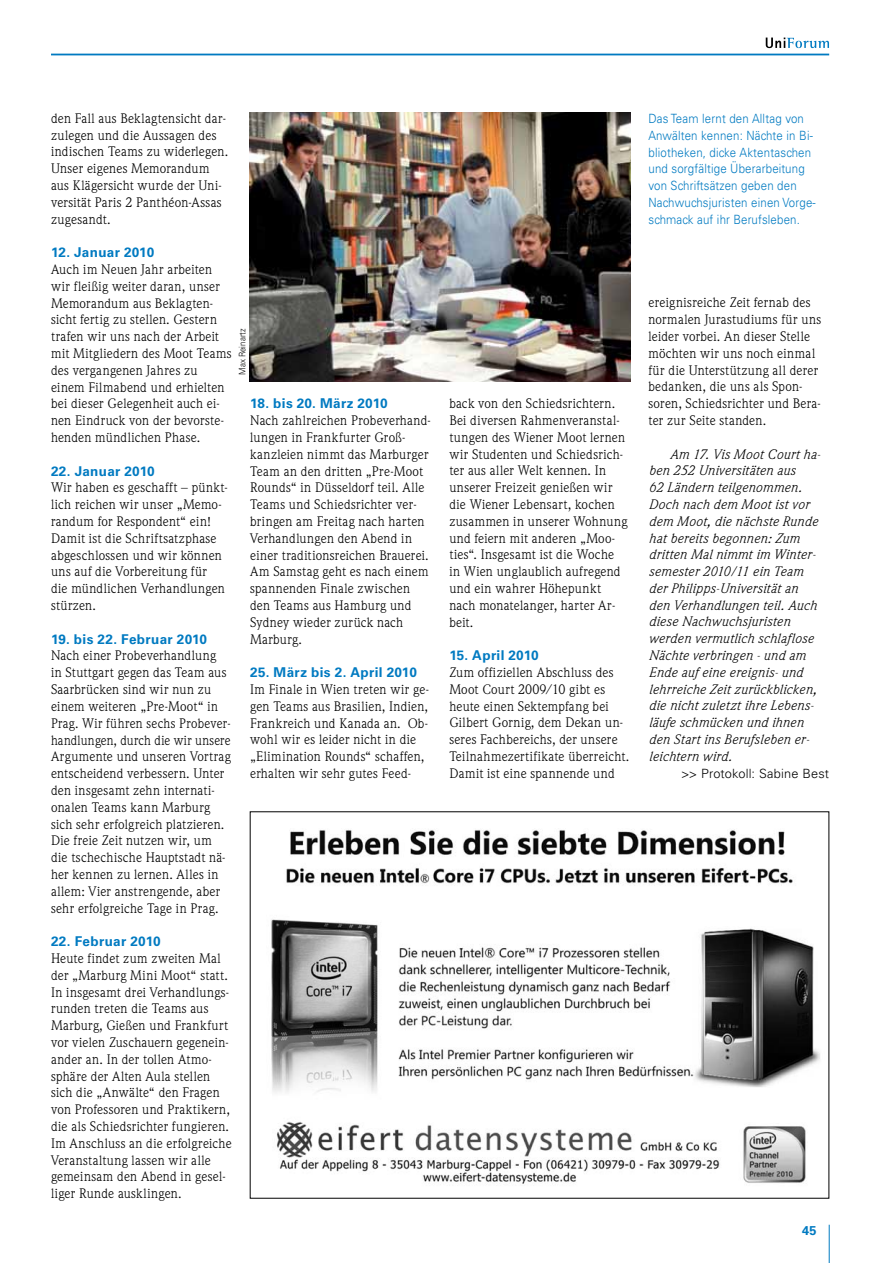
<style>
.page{position:relative;width:893px;height:1263px;background:#fff}
.page>*{position:absolute;margin:0;border:0;box-sizing:border-box;transform-origin:0 0}
.t1{font:13.5px/16.8px "Weidemann Std";letter-spacing:.02em;color:#000}
.t2{font:italic 13.5px/16.8px "Weidemann Std";letter-spacing:.02em;color:#000}
.t3{font:300 12.75px/16.8px "Univers LT Std";letter-spacing:.015em;color:#007ac1;scale:.9 1}
.t4{font:300 12.75px "Univers LT Std";letter-spacing:.015em;color:#000}
.t5{font:700 12.75px "Univers LT Std";color:#007ac1}
.t6{font:300 9px "Univers LT Std";letter-spacing:.005em;color:#000;scale:.88 1}
.s1{font-family:"Univers LT Std";font-weight:700;color:#007ac1}
</style>
<div class="page">
<hr style="left:829px;top:1225px;width:1px;height:38px;background:#007ac1">
<hr style="left:51px;top:54px;width:778px;height:1px;background:#007ac1">
<svg style="left:766px;top:38px;width:63px;height:10px"></svg>
<img style="left:271px;top:829px;width:549px;height:355px">
<img style="left:250px;top:113px;width:380px;height:268px">
<p class="t1" style="left:51px;top:110px;width:179px">den Fall aus Beklagtensicht dar&shy;zulegen und die Aussagen des indischen Teams zu widerlegen.<br>Unser eigenes Memorandum aus Klägersicht wurde der Uni&shy;versität Paris 2 Panthéon-Assas zugesandt.</p>
<p class="t1" style="left:51px;top:244px;width:182px"><span class="s1">12. Januar 2010<br></span>Auch im Neuen Jahr arbeiten wir fleißig weiter daran, unser<br>Memorandum aus Beklagten&shy;sicht fertig zu stellen. Gestern trafen wir uns nach der Arbeit mit Mitgliedern des Moot Teams des vergangenen Jahres zu einem Filmabend und erhielten bei dieser Gelegenheit auch ei&shy;nen Eindruck von der bevorste&shy;henden mündlichen Phase.</p>
<p class="t1" style="left:51px;top:462px;width:178px"><span class="s1">22. Januar 2010<br></span>Wir haben es geschafft – pünkt&shy;lich reichen wir unser „Memo&shy;randum for Respondent“ ein!<br>Damit ist die Schriftsatzphase abgeschlossen und wir können uns auf die Vorbereitung für<br>die mündlichen Verhandlungen stürzen.</p>
<p class="t1" style="left:51px;top:630px;width:181px"><span class="s1">19. bis 22. Februar 2010<br></span>Nach einer Probeverhandlung<br>in Stuttgart gegen das Team aus<br>Saarbrücken sind wir nun zu einem weiteren „Pre-Moot“ in<br>Prag. Wir führen sechs Probever&shy;handlungen, durch die wir unsere<br>Argumente und unseren Vortrag entscheidend verbessern. Unter den insgesamt zehn internati&shy;onalen Teams kann Marburg sich sehr erfolgreich platzieren.<br>Die freie Zeit nutzen wir, um die tschechische Hauptstadt nä&shy;her kennen zu lernen. Alles in allem: Vier anstrengende, aber sehr erfolgreiche Tage in Prag.</p>
<p class="t1" style="left:51px;top:933px;width:182px"><span class="s1">22. Februar 2010<br></span>Heute findet zum zweiten Mal der „Marburg Mini Moot“ statt.<br>In insgesamt drei Verhandlungs&shy;runden treten die Teams aus<br>Marburg, Gießen und Frankfurt vor vielen Zuschauern gegenein&shy;ander an. In der tollen Atmo&shy;sphäre der Alten Aula stellen sich die „Anwälte“ den Fragen von Professoren und Praktikern, die als Schiedsrichter fungieren.<br>Im Anschluss an die erfolgreiche<br>Veranstaltung lassen wir alle gemeinsam den Abend in gesel&shy;liger Runde ausklingen.</p>
<p class="t6" style="left:237px;top:375px;width:54px;rotate:-90deg">Max Reinartz</p>
<p class="t1" style="left:250px;top:395px;width:182px"><span class="s1">18. bis 20. März 2010<br></span>Nach zahlreichen Probeverhand&shy;lungen in Frankfurter Groß&shy;kanzleien nimmt das Marburger<br>Team an den dritten „Pre-Moot<br>Rounds“ in Düsseldorf teil. Alle<br>Teams und Schiedsrichter ver&shy;bringen am Freitag nach harten<br>Verhandlungen den Abend in einer traditionsreichen Brauerei.<br>Am Samstag geht es nach einem spannenden Finale zwischen den Teams aus Hamburg und<br>Sydney wieder zurück nach<br>Marburg.</p>
<p class="t1" style="left:250px;top:664px;width:180px"><span class="s1">25. März bis 2. April 2010<br></span>Im Finale in Wien treten wir ge&shy;gen Teams aus Brasilien, Indien,<br>Frankreich und Kanada an. Ob&shy;wohl wir es leider nicht in die „Elimination Rounds“ schaffen, erhalten wir sehr gutes Feed-</p>
<p class="t1" style="left:449px;top:395px;width:180px">back von den Schiedsrichtern.<br>Bei diversen Rahmenveranstal&shy;tungen des Wiener Moot lernen wir Studenten und Schiedsrich&shy;ter aus aller Welt kennen. In unserer Freizeit genießen wir die Wiener Lebensart, kochen zusammen in unserer Wohnung und feiern mit anderen „Moo&shy;ties“. Insgesamt ist die Woche in Wien unglaublich aufregend und ein wahrer Höhepunkt nach monatelanger, harter Ar&shy;beit.</p>
<p class="t1" style="left:449px;top:647px;width:181px"><span class="s1">15. April 2010<br></span>Zum offiziellen Abschluss des<br>Moot Court 2009/10 gibt es heute einen Sektempfang bei<br>Gilbert Gornig, dem Dekan un&shy;seres Fachbereichs, der unsere<br>Teilnahmezertifikate überreicht.<br>Damit ist eine spannende und</p>
<p class="t3" style="left:648px;top:110px;width:187px">Das Team lernt den Alltag von<br>Anwälten kennen: Nächte in Bi&shy;bliotheken, dicke Aktentaschen und sorgfältige Überarbeitung von Schriftsätzen geben den<br>Nachwuchsjuristen einen Vorge&shy;schmack auf ihr Berufsleben.</p>
<p class="t1" style="left:648px;top:294px;width:174px">ereignisreiche Zeit fernab des normalen Jurastudiums für uns leider vorbei. An dieser Stelle möchten wir uns noch einmal für die Unterstützung all derer bedanken, die uns als Spon&shy;soren, Schiedsrichter und Bera&shy;ter zur Seite standen.</p>
<p class="t2" style="left:648px;top:445px;width:173px;text-indent:21px">Am 17. Vis Moot Court ha&shy;ben 252 Universitäten aus<br>62 Ländern teilgenommen.<br>Doch nach dem Moot ist vor dem Moot, die nächste Runde hat bereits begonnen: Zum dritten Mal nimmt im Winter&shy;semester 2010/11 ein Team der Philipps-Universität an den Verhandlungen teil. Auch diese Nachwuchsjuristen werden vermutlich schlaflose<br>Nächte verbringen - und am<br>Ende auf eine ereignis- und lehrreiche Zeit zurückblicken, die nicht zuletzt ihre Lebens&shy;läufe schmücken und ihnen den Start ins Berufsleben er&shy;leichtern wird.</p>
<p class="t4" style="left:681px;top:766px;width:150px">&gt;&gt; Protokoll: Sabine Best</p>
<p class="t5" style="left:802px;top:1223px;width:16px">45</p>
</div>
